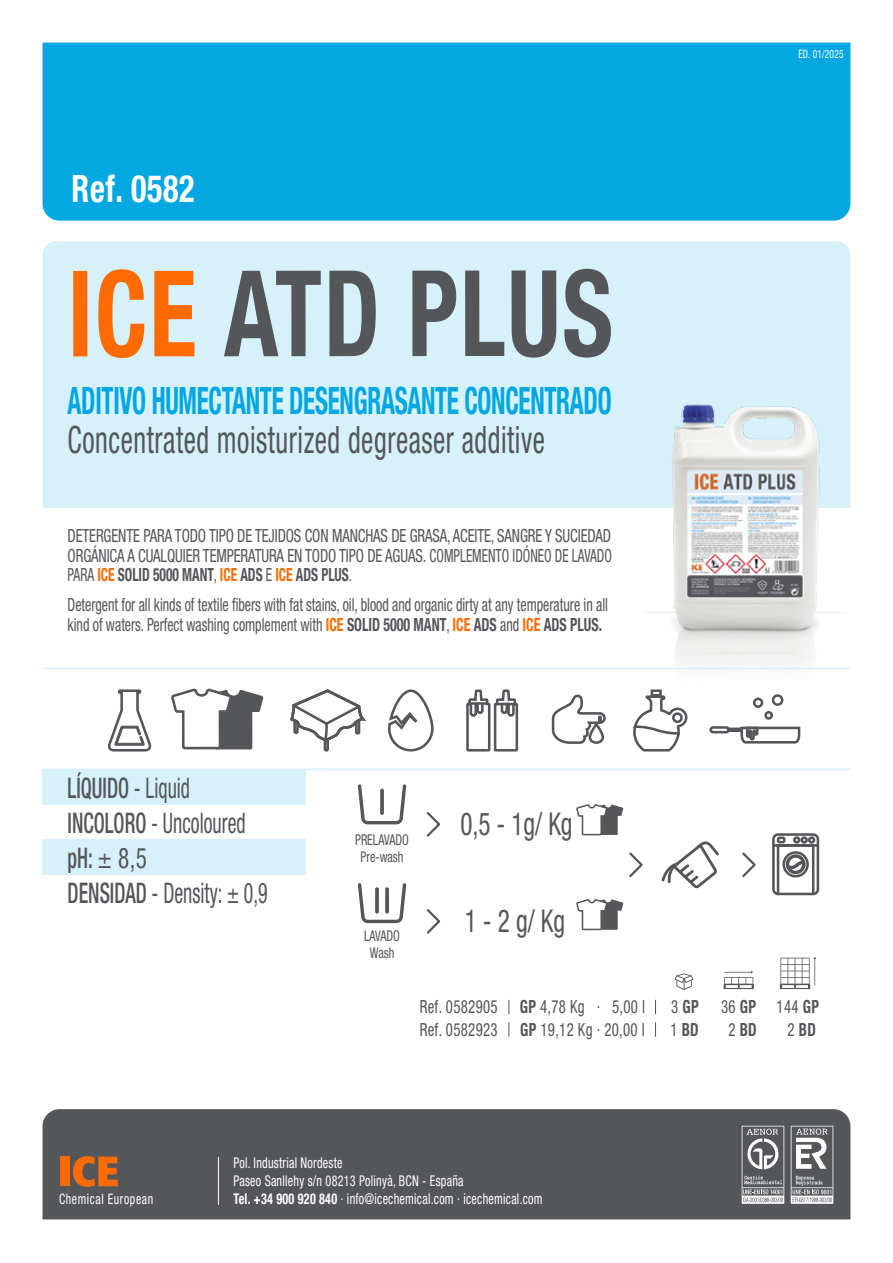
<style>
.page{position:relative;width:893px;height:1263px;background:#fff}
.page>*{position:absolute;margin:0;border:0;box-sizing:border-box;transform-origin:0 0}
.t1{font:700 condensed 119.7px "Helvetica Neue LT Pro";letter-spacing:.02em;color:#54565a;scale:.82 1}
.t2{font:700 condensed 37.8px "Helvetica Neue LT Pro";letter-spacing:-.01em;color:#00a7e1;scale:.66 1}
.t3{font:condensed 37.8px "Helvetica Neue LT Pro";letter-spacing:.02em;color:#54565a;scale:.73 1}
.t4{font:700 condensed 37.8px "Helvetica Neue LT Pro";letter-spacing:.02em;color:#fff;scale:.85 1}
.t5{font:condensed 31.5px "Helvetica Neue LT Pro";color:#54565a;scale:.8 1}
.t6{font:condensed 28.35px/35.2px "Helvetica Neue LT Pro";color:#54565a;scale:.7 1}
.t7{font:condensed 18.15px/19.5px "Helvetica Neue LT Pro";letter-spacing:-.005em;color:#54565a;text-align:justify;scale:.82 1}
.t8{font:condensed 18.15px/19.5px "Helvetica Neue LT Pro";letter-spacing:-.005em;color:#54565a;scale:.77 1}
.t9{font:condensed 18.15px "Helvetica Neue LT Pro";letter-spacing:.02em;color:#54565a;scale:.82 1}
.t10{font:700 condensed 18.15px "Helvetica Neue LT Pro";color:#54565a;scale:.82 1}
.t11{font:condensed 14.85px/18px "Helvetica Neue LT Pro";letter-spacing:.02em;color:#fff;scale:.82 1}
.t12{font:condensed 14.85px/16.5px "Helvetica Neue LT Pro";color:#54565a;text-align:center;scale:.82 1}
.t13{font:condensed 14.4px "Helvetica Neue LT Pro";letter-spacing:.05em;color:#fff;scale:.82 1}
.t14{font:condensed 11.55px "Helvetica Neue LT Pro";letter-spacing:.015em;color:#fff;scale:.82 1}
.s1{color:#ff6b00}
.s2{font-weight:700;color:#ff6b00}
.s3{font-weight:700}
.s4{font-weight:500}
.s5{font-weight:400}
</style>
<div class="page">
<div style="left:43px;top:839px;width:263px;height:35px;background:#d6f1fa"></div>
<div style="left:43px;top:769px;width:263px;height:35px;background:#d6f1fa"></div>
<div style="left:43px;top:43px;width:807px;height:178px;background:#00a7e1"></div>
<div style="left:43px;top:241px;width:807px;height:267px;background:#d6f1fa"></div>
<svg style="left:724px;top:971px;width:30px;height:18px"></svg>
<svg style="left:780px;top:957px;width:36px;height:32px"></svg>
<svg style="left:675px;top:973px;width:18px;height:17px"></svg>
<svg style="left:508px;top:1023px;width:1px;height:13px"></svg>
<svg style="left:655px;top:1023px;width:1px;height:13px"></svg>
<svg style="left:508px;top:1000px;width:1px;height:14px"></svg>
<svg style="left:655px;top:1000px;width:1px;height:14px"></svg>
<img style="left:645px;top:390px;width:199px;height:280px">
<svg style="left:107px;top:689px;width:45px;height:63px"></svg>
<svg style="left:633px;top:689px;width:55px;height:63px"></svg>
<div style="left:672px;top:712px;width:11px;height:11px;border:3px solid #54565a;border-radius:50%"></div>
<div style="left:709px;top:726px;width:21px;height:7px;border:3px solid #54565a;border-radius:2px"></div>
<svg style="left:726px;top:726px;width:75px;height:18px"></svg>
<div style="left:753px;top:697px;width:10px;height:11px;border:3px solid #54565a;border-radius:50%"></div>
<div style="left:764px;top:711px;width:9px;height:9px;border:3px solid #54565a;border-radius:50%"></div>
<div style="left:772px;top:694px;width:11px;height:12px;border:3px solid #54565a;border-radius:50%"></div>
<svg style="left:550px;top:667px;width:57px;height:77px"></svg>
<svg style="left:171px;top:688px;width:92px;height:62px"></svg>
<svg style="left:465px;top:667px;width:54px;height:85px"></svg>
<div style="left:324px;top:722px;width:5px;height:29px;border:3px solid #54565a"></div>
<svg style="left:290px;top:689px;width:75px;height:54px"></svg>
<svg style="left:388px;top:689px;width:46px;height:63px"></svg>
<svg style="left:742px;top:852px;width:14px;height:25px"></svg>
<svg style="left:661px;top:841px;width:58px;height:47px"></svg>
<svg style="left:358px;top:784px;width:48px;height:40px"></svg>
<svg style="left:380px;top:788px;width:4px;height:27px"></svg>
<svg style="left:358px;top:883px;width:48px;height:40px"></svg>
<svg style="left:375px;top:887px;width:4px;height:26px"></svg>
<svg style="left:385px;top:887px;width:4px;height:26px"></svg>
<svg style="left:426px;top:812px;width:15px;height:25px"></svg>
<svg style="left:426px;top:909px;width:15px;height:25px"></svg>
<svg style="left:772px;top:833px;width:48px;height:63px"></svg>
<hr style="left:812px;top:845px;width:2px;height:49px;background:#54565a">
<svg style="left:576px;top:804px;width:47px;height:32px"></svg>
<svg style="left:576px;top:852px;width:67px;height:79px"></svg>
<hr style="left:43px;top:769px;width:807px;height:1px;background:#d6f1fa">
<hr style="left:43px;top:668px;width:807px;height:1px;background:#d6f1fa">
<div style="left:43px;top:1109px;width:807px;height:110px;background:#54565a"></div>
<svg style="left:791px;top:1126px;width:42px;height:78px"></svg>
<svg style="left:742px;top:1126px;width:42px;height:78px;background:#888a8d"></svg>
<div style="left:60px;top:1157px;width:9px;height:29px;background:#ff6b00"></div>
<svg style="left:73px;top:1156px;width:45px;height:31px"></svg>
<hr style="left:218px;top:1157px;width:1px;height:48px;background:#fff">
<h2 class="t4" style="left:72px;top:165px;width:146px">Ref. 0582</h2>
<h1 class="t1" style="left:68px;top:241px;width:667px"><span class="s1">ICE</span> ATD PLUS</h1>
<h2 class="t2" style="left:68px;top:377px;width:826px">ADITIVO HUMECTANTE DESENGRASANTE CONCENTRADO</h2>
<h2 class="t3" style="left:68px;top:417px;width:655px">Concentrated moisturized degreaser additive</h2>
<p class="t7" style="left:68px;top:526px;width:665px">DETERGENTE PARA TODO TIPO DE TEJIDOS CON MANCHAS DE GRASA, ACEITE, SANGRE Y SUCIEDAD ORGÁNICA A CUALQUIER TEMPERATURA EN TODO TIPO DE AGUAS. COMPLEMENTO IDÓNEO DE LAVADO PARA <span class="s2">ICE</span> <span class="s3">SOLID 5000 MANT</span>, <span class="s2">ICE</span> <span class="s3">ADS</span> E <span class="s2">ICE</span> <span class="s3">ADS PLUS</span>.</p>
<p class="t8" style="left:68px;top:595px;width:703px">Detergent for all kinds of textile fibers with fat stains, oil, blood and organic dirty at any temperature in all kind of waters. Perfect washing complement with <span class="s2">ICE</span> <span class="s3">SOLID 5000 MANT</span>, <span class="s2">ICE</span> <span class="s3">ADS</span> and <span class="s2">ICE</span> <span class="s3">ADS PLUS.</span></p>
<h3 class="t6" style="left:68px;top:770px;width:287px"><span class="s4">LÍQUIDO</span> - Liquid<br><span class="s4">INCOLORO</span> - Uncoloured <span class="s4">pH:</span> ± 8,5<br><span class="s4">DENSIDAD</span> - Density: ± 0,9</h3>
<p class="t12" style="left:355px;top:831px;width:67px">PRELAVADO<br>Pre-wash</p>
<p class="t12" style="left:364px;top:928px;width:45px">LAVADO<br>Wash</p>
<h3 class="t5" style="left:460px;top:805px;width:142px">0,5 - 1g/ Kg</h3>
<h3 class="t5" style="left:465px;top:902px;width:127px">1 - 2 g/ Kg</h3>
<p class="t14" style="left:798px;top:47px;width:57px">ED. 01/2025</p>
<p class="t9" style="left:420px;top:996px;width:276px">Ref. 0582905 <span class="s3">GP</span> 4,78 Kg · 5,00 l</p>
<p class="t7" style="left:671px;top:997px;width:182px">3 <span class="s3">GP</span> 36 <span class="s3">GP</span> 144 <span class="s3">GP</span></p>
<p class="t13" style="left:59px;top:1190px;width:116px">Chemical European</p>
<p class="t9" style="left:420px;top:1019px;width:276px">Ref. 0582923 <span class="s3">GP</span> 19,12 Kg · 20,00 l</p>
<p class="t10" style="left:670px;top:1018px;width:36px"><span class="s5">1</span> BD</p>
<p class="t10" style="left:728px;top:1018px;width:36px"><span class="s5">2</span> BD</p>
<p class="t10" style="left:788px;top:1018px;width:36px"><span class="s5">2</span> BD</p>
<p class="t11" style="left:234px;top:1153px;width:378px">Pol. Industrial Nordeste<br>Paseo Sanllehy s/n 08213 Polinyà, BCN - España<br><span class="s3">Tel. +34 900 920 840</span> · info@icechemical.com · icechemical.com</p>
</div>
